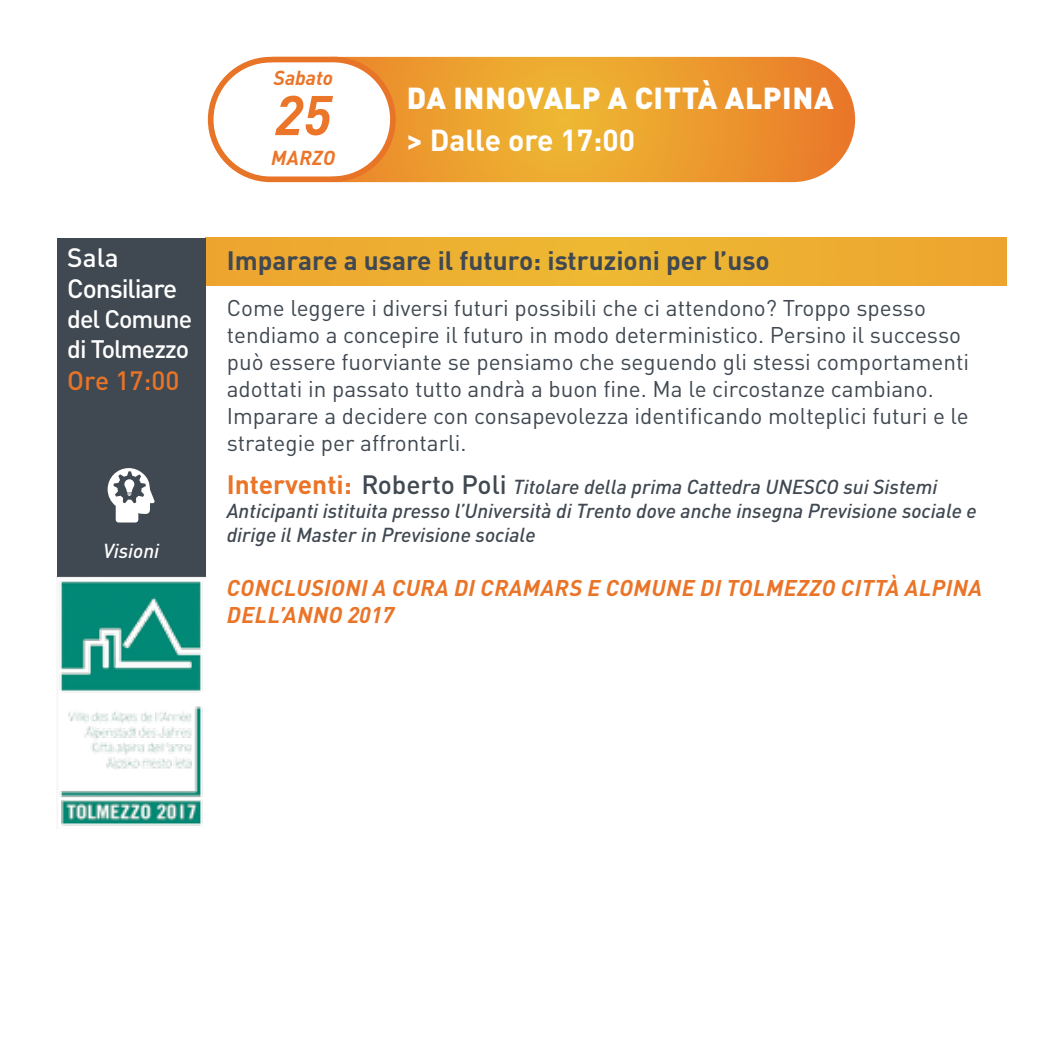
<style>
.page{position:relative;width:1063px;height:1063px;background:#fff}
.page>*{position:absolute;margin:0;border:0;box-sizing:border-box;transform-origin:0 0}
.t1{font:italic 700 55px "DIN Pro";color:#eb7529}
.t2{font:900 30px "DIN Pro";letter-spacing:.02em;color:#fff}
.t3{font:700 30px "DIN Pro";color:#fff}
.t4{font:700 26.25px "DIN Pro";color:#404851}
.t5{font:500 26.25px "DIN Pro";letter-spacing:-.04em;color:#fff}
.t6{font:500 26.25px "DIN Pro";color:#e87427}
.t7{font:500 25px/30px "DIN Pro";letter-spacing:-.04em;color:#fff}
.t8{font:22.5px/27px "DIN Pro";color:#404851}
.t9{font:italic 700 22.5px/27px "DIN Pro";letter-spacing:.02em;color:#ea7427}
.t10{font:italic 500 20px/24px "DIN Pro";color:#404851}
.t11{font:italic 700 20px "DIN Pro";letter-spacing:.02em;color:#eb7529}
.t12{font:italic 500 20px "DIN Pro";color:#fff}
.s1{font-weight:700;font-style:normal;font-size:26.25px;color:#ea7427}
.s2{font-style:normal;font-size:26.25px}
</style>
<div class="page">
<div style="left:206px;top:238px;width:800px;height:48px;background:#edae31"></div>
<div style="left:57px;top:238px;width:149px;height:338px;background:#404851"></div>
<svg style="left:270px;top:57px;width:585px;height:125px;background:#ec9d2e"></svg>
<svg style="left:207px;top:56px;width:192px;height:127px"></svg>
<svg style="left:108px;top:468px;width:47px;height:55px"></svg>
<img style="left:57px;top:576px;width:149px;height:250px">
<p class="t11" style="left:273px;top:61px;width:61px">Sabato</p>
<h1 class="t1" style="left:275px;top:70px;width:58px">25</h1>
<p class="t11" style="left:271px;top:141px;width:66px">MARZO</p>
<h2 class="t2" style="left:407px;top:72px;width:428px">DA INNOVALP A CITTÀ ALPINA</h2>
<h2 class="t3" style="left:406px;top:116px;width:230px">&gt; Dalle ore 17:00</h2>
<p class="t5" style="left:67px;top:236px;width:53px">Sala</p>
<p class="t4" style="left:227px;top:239px;width:545px">Imparare a usare il futuro: istruzioni per l’uso</p>
<p class="t5" style="left:67px;top:268px;width:111px">Consiliare</p>
<p class="t7" style="left:67px;top:302px;width:127px">del Comune di Tolmezzo</p>
<p class="t6" style="left:67px;top:359px;width:114px">Ore 17:00</p>
<p class="t8" style="left:227px;top:292px;width:744px">Come leggere i diversi futuri possibili che ci attendono? Troppo spesso tendiamo a concepire il futuro in modo deterministico. Persino il successo può essere fuorviante se pensiamo che seguendo gli stessi comportamenti adottati in passato tutto andrà a buon fine. Ma le circostanze cambiano.<br>Imparare a decidere con consapevolezza identificando molteplici futuri e le strategie per affrontarli.</p>
<p class="t10" style="left:227px;top:473px;width:752px"><span class="s1">Interventi:</span> <span class="s2">Roberto Poli</span> Titolare della prima Cattedra UNESCO sui Sistemi<br>Anticipanti istituita presso l’Università di Trento dove anche insegna Previsione sociale e dirige il Master in Previsione sociale</p>
<p class="t9" style="left:227px;top:572px;width:757px">CONCLUSIONI A CURA DI CRAMARS E COMUNE DI TOLMEZZO CITTÀ ALPINA<br>DELL’ANNO 2017</p>
<p class="t12" style="left:103px;top:535px;width:58px">Visioni</p>
</div>
